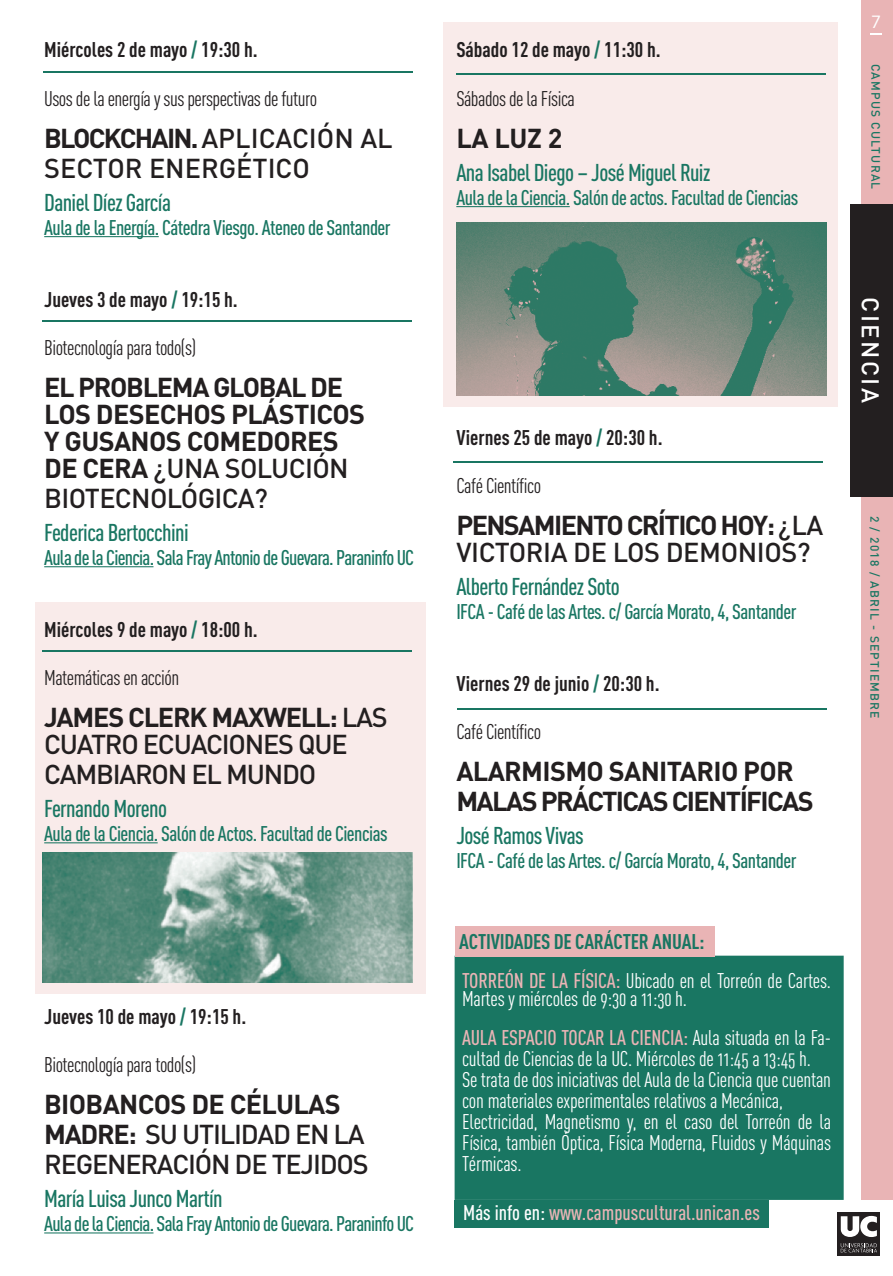
<style>
.page{position:relative;width:893px;height:1276px;background:#fff}
.page>*{position:absolute;margin:0;border:0;box-sizing:border-box;transform-origin:0 0}
.t1{font:500 27px/30px "DIN";letter-spacing:-.045em;color:#231f20}
.t2{font:700 27px/27px "DIN";letter-spacing:-.025em;color:#231f20}
.t3{font:500 27px/27px "DIN";letter-spacing:-.015em;color:#231f20}
.t4{font:700 27px/30px "DIN";letter-spacing:-.06em;color:#231f20}
.t5{font:500 27px/30px "DIN";color:#231f20}
.t6{font:500 27px "DIN";letter-spacing:-.025em;color:#231f20}
.t7{font:500 24px "DIN Cond";letter-spacing:-.025em;color:#197662}
.t8{font:500 24px "DIN";letter-spacing:.1em;color:#fff}
.t9{font:500 21px "DIN Cond";letter-spacing:-.025em;color:#197662}
.t10{font:21px/21px "DIN Cond Regular Alternate";letter-spacing:-.01em;color:#fff}
.t11{font:700 21px "DIN Cond";color:#231f20}
.t12{font:21px "DIN Cond Regular Alternate";letter-spacing:-.025em;color:#231f20}
.t13{font:500 21px "DIN Cond";color:#e9b4b5}
.t14{font:700 21px "DIN Cond";letter-spacing:-.01em;color:#197662}
.t15{font:18px "Compatil Fact LT";color:#fff}
.t16{font:500 12px "DIN";letter-spacing:.1em;color:#197662}
.s1{color:#197662}
.s2{font-weight:700}
.s3{font-weight:500}
.s4{font-family:"DIN Cond";font-weight:500;color:#e9b4b5}
.s5{font-family:"DIN Cond Regular Alternate";font-weight:400;color:#fff}
.s6{color:#fff}
</style>
<div class="page">
<div style="left:444px;top:22px;width:394px;height:384px;background:#f9ebea"></div>
<div style="left:35px;top:602px;width:391px;height:391px;background:#f9ebea"></div>
<div style="left:861px;top:0;width:32px;height:1276px;background:#e9b4b5"></div>
<div style="left:850px;top:205px;width:43px;height:292px;background:#231f20"></div>
<div style="left:455px;top:955px;width:389px;height:245px;background:#197662;border:3px solid #197662"></div>
<hr style="left:44px;top:236px;width:115px;height:1px;background:#197662">
<hr style="left:44px;top:566px;width:109px;height:1px;background:#197662">
<hr style="left:44px;top:842px;width:114px;height:1px;background:#197662">
<hr style="left:44px;top:1232px;width:109px;height:1px;background:#197662">
<hr style="left:456px;top:206px;width:114px;height:1px;background:#197662">
<hr style="left:456px;top:74px;width:369px;height:1px;background:#197662">
<hr style="left:43px;top:71px;width:369px;height:2px;background:#197662">
<div style="left:825px;top:1200px;width:68px;height:76px;background:#fff"></div>
<svg style="left:870px;top:33px;width:12px;height:2px"></svg>
<div style="left:837px;top:1212px;width:43px;height:43px;background:#231f20"></div>
<svg style="left:841px;top:1216px;width:36px;height:21px"></svg>
<svg style="left:841px;top:1243px;width:36px;height:9px"></svg>
<div style="left:455px;top:1200px;width:314px;height:27px;background:#197662"></div>
<div style="left:455px;top:927px;width:259px;height:30px;background:#e9b4b5"></div>
<hr style="left:453px;top:461px;width:369px;height:2px;background:#197662">
<hr style="left:43px;top:650px;width:369px;height:1px;background:#197662">
<hr style="left:457px;top:708px;width:369px;height:1px;background:#197662">
<hr style="left:43px;top:320px;width:369px;height:1px;background:#197662">
<img style="left:43px;top:853px;width:369px;height:129px">
<img style="left:457px;top:222px;width:370px;height:174px">
<p class="t11" style="left:44px;top:37px;width:215px">Miércoles 2 de mayo <span class="s1">/</span> 19:30 h.</p>
<p class="t12" style="left:44px;top:86px;width:274px">Usos de la energía y sus perspectivas de futuro</p>
<p class="t5" style="left:44px;top:122px;width:350px"><span class="s2">BLOCKCHAIN.</span> APLICACIÓN AL<br>SECTOR ENERGÉTICO</p>
<p class="t7" style="left:44px;top:188px;width:128px">Daniel Díez García</p>
<p class="t9" style="left:44px;top:215px;width:348px">Aula de la Energía. Cátedra Viesgo. Ateneo de Santander</p>
<p class="t11" style="left:44px;top:286px;width:195px">Jueves 3 de mayo <span class="s1">/</span> 19:15 h.</p>
<p class="t12" style="left:44px;top:335px;width:154px">Biotecnología para todo(s)</p>
<p class="t2" style="left:44px;top:372px;width:322px">EL PROBLEMA GLOBAL DE<br>LOS DESECHOS PLÁSTICOS<br>Y GUSANOS COMEDORES<br>DE CERA <span class="s3">¿UNA SOLUCIÓN</span></p>
<p class="t6" style="left:44px;top:480px;width:225px">BIOTECNOLÓGICA?</p>
<p class="t7" style="left:44px;top:518px;width:146px">Federica Bertocchini</p>
<p class="t9" style="left:44px;top:545px;width:371px">Aula de la Ciencia. Sala Fray Antonio de Guevara. Paraninfo UC</p>
<p class="t11" style="left:44px;top:616px;width:215px">Miércoles 9 de mayo <span class="s1">/</span> 18:00 h.</p>
<p class="t12" style="left:44px;top:665px;width:136px">Matemáticas en acción</p>
<p class="t1" style="left:44px;top:702px;width:345px;line-height:27px"><span class="s2">JAMES CLERK MAXWELL:</span> LAS<br>CUATRO ECUACIONES QUE</p>
<p class="t1" style="left:44px;top:758px;width:274px">CAMBIARON EL MUNDO</p>
<p class="t7" style="left:44px;top:794px;width:124px">Fernando Moreno</p>
<p class="t9" style="left:44px;top:821px;width:345px">Aula de la Ciencia. Salón de Actos. Facultad de Ciencias</p>
<p class="t11" style="left:44px;top:1003px;width:204px">Jueves 10 de mayo <span class="s1">/</span> 19:15 h.</p>
<p class="t12" style="left:44px;top:1052px;width:154px">Biotecnología para todo(s)</p>
<p class="t1" style="left:44px;top:1088px;width:326px"><span class="s2">BIOBANCOS DE CÉLULAS<br>MADRE:</span> SU UTILIDAD EN LA<br>REGENERACIÓN DE TEJIDOS</p>
<p class="t7" style="left:44px;top:1184px;width:180px">María Luisa Junco Martín</p>
<p class="t9" style="left:44px;top:1211px;width:371px">Aula de la Ciencia. Sala Fray Antonio de Guevara. Paraninfo UC</p>
<p class="t11" style="left:456px;top:37px;width:206px">Sábado 12 de mayo <span class="s1">/</span> 11:30 h.</p>
<p class="t12" style="left:456px;top:86px;width:120px">Sábados de la Física</p>
<p class="t2" style="left:456px;top:123px;width:108px">LA LUZ 2</p>
<p class="t7" style="left:456px;top:158px;width:255px">Ana Isabel Diego – José Miguel Ruiz</p>
<p class="t9" style="left:456px;top:185px;width:344px">Aula de la Ciencia. Salón de actos. Facultad de Ciencias</p>
<p class="t15" style="left:871px;top:11px;width:12px">7</p>
<p class="t16" style="left:883px;top:64px;width:127px;rotate:90deg">CAMPUS CULTURAL</p>
<p class="t11" style="left:456px;top:424px;width:208px">Viernes 25 de mayo <span class="s1">/</span> 20:30 h.</p>
<p class="t12" style="left:456px;top:473px;width:86px">Café Científico</p>
<p class="t3" style="left:456px;top:510px;width:369px"><span class="s2">PENSAMIENTO CRÍTICO HOY:</span> ¿LA<br>VICTORIA DE LOS DEMONIOS?</p>
<p class="t7" style="left:456px;top:572px;width:165px">Alberto Fernández Soto</p>
<p class="t9" style="left:456px;top:599px;width:342px">IFCA - Café de las Artes. c/ García Morato, 4, Santander</p>
<p class="t11" style="left:456px;top:670px;width:205px">Viernes 29 de junio <span class="s1">/</span> 20:30 h.</p>
<p class="t12" style="left:456px;top:719px;width:86px">Café Científico</p>
<p class="t4" style="left:456px;top:755px;width:359px">ALARMISMO SANITARIO POR<br>MALAS PRÁCTICAS CIENTÍFICAS</p>
<p class="t7" style="left:456px;top:821px;width:129px">José Ramos Vivas</p>
<p class="t9" style="left:456px;top:848px;width:342px">IFCA - Café de las Artes. c/ García Morato, 4, Santander</p>
<p class="t14" style="left:459px;top:928px;width:247px">ACTIVIDADES DE CARÁCTER ANUAL:</p>
<p class="t10" style="left:462px;top:971px;width:371px;line-height:18px"><span class="s4">TORREÓN DE LA FÍSICA:</span> Ubicado en el Torreón de Cartes.<br>Martes y miércoles de 9:30 a 11:30 h.</p>
<p class="t13" style="left:462px;top:1024px;width:371px">AULA ESPACIO TOCAR LA CIENCIA: <span class="s5">Aula situada en la Fa-</span></p>
<p class="t10" style="left:462px;top:1047px;width:371px">cultad de Ciencias de la UC. Miércoles de 11:45 a 13:45 h.<br>Se trata de dos iniciativas del Aula de la Ciencia que cuentan con materiales experimentales relativos a Mecánica, Electricidad, Magnetismo y, en el caso del Torreón de la Física, también Óptica, Física Moderna, Fluidos y Máquinas Térmicas.</p>
<p class="t13" style="left:463px;top:1200px;width:298px"><span class="s6">Más info en:</span> www.campuscultural.unican.es</p>
<p class="t8" style="left:886px;top:297px;width:107px;rotate:90deg">CIENCIA</p>
<p class="t16" style="left:883px;top:515px;width:204px;rotate:90deg">2 / 2018 / ABRIL - SEPTIEMBRE</p>
</div>
